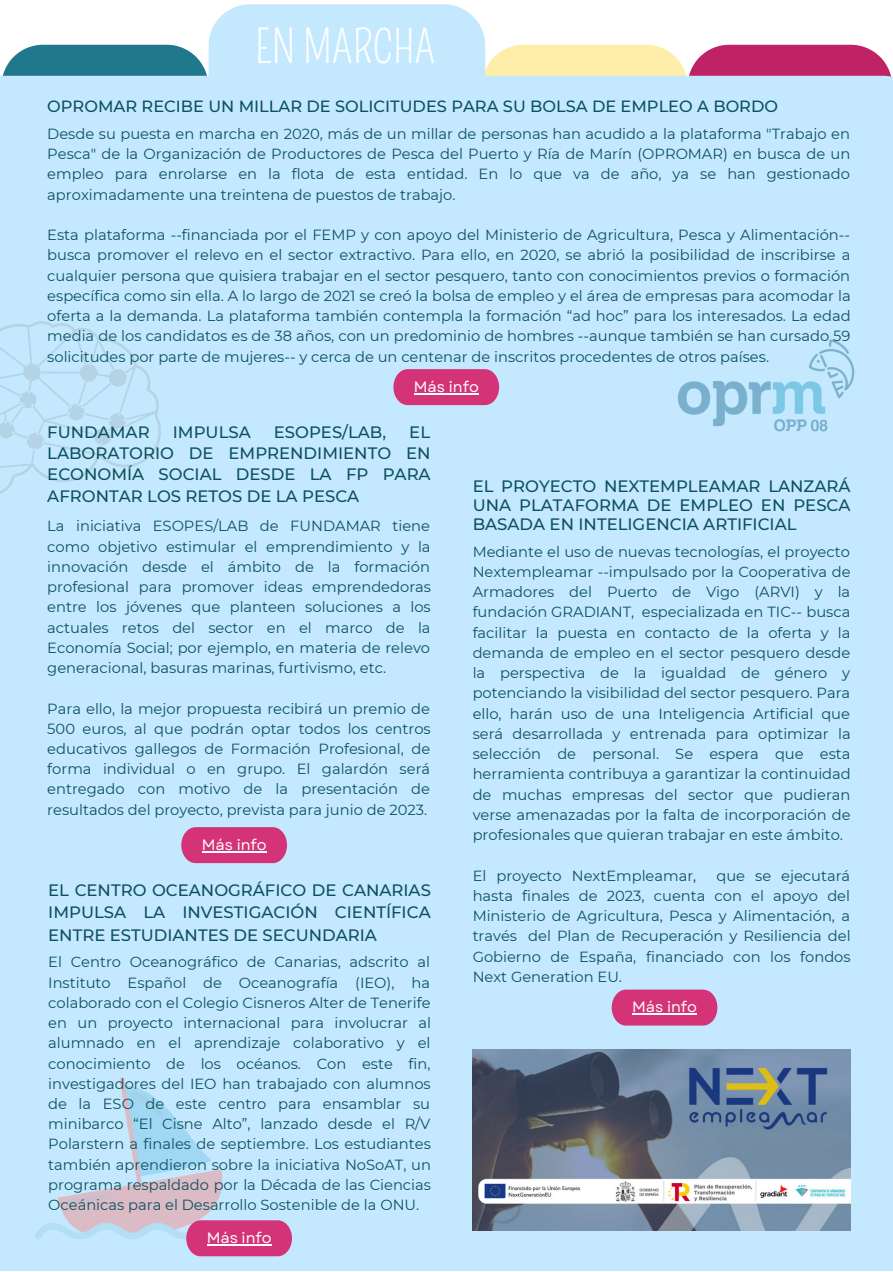
<style>
.page{position:relative;width:893px;height:1272px;background:#fff}
.page>*{position:absolute;margin:0;border:0;box-sizing:border-box;transform-origin:0 0}
.t1{font:45px "Pompiere";color:#fff}
.t2{font:500 16.5px/21.3px "Montserrat";color:#0e515b;text-align:justify}
.t3{font:500 16.2px "Montserrat";color:#0e515b}
.t4{font:15px "Garet";color:#fff}
.t5{font:14.7px/20.2px "Montserrat";color:#0e515b;text-align:justify}
</style>
<div class="page">
<div style="left:0;top:76px;width:892px;height:1194px;background:#c4e9ff"></div>
<svg style="left:1px;top:4px;width:891px;height:163px"></svg>
<svg style="left:0;top:320px;width:161px;height:174px;background:#c1e5fa"></svg>
<svg style="left:611px;top:989px;width:106px;height:36px;background:#d34483"></svg>
<svg style="left:393px;top:369px;width:106px;height:36px;background:#d34282"></svg>
<img style="left:668px;top:327px;width:224px;height:121px">
<img style="left:472px;top:1049px;width:378px;height:181px">
<svg style="left:181px;top:827px;width:106px;height:36px;background:#d34282"></svg>
<hr style="left:202px;top:851px;width:65px;height:1px;background:#fff">
<hr style="left:632px;top:1013px;width:65px;height:1px;background:#fff">
<svg style="left:34px;top:1077px;width:258px;height:179px;background:#c5d2eb"></svg>
<hr style="left:207px;top:1243px;width:64px;height:2px;background:#fff">
<hr style="left:414px;top:393px;width:65px;height:1px;background:#fff">
<h1 class="t1" style="left:255px;top:21px;width:182px">EN MARCHA</h1>
<p class="t3" style="left:47px;top:96px;width:732px">OPROMAR RECIBE UN MILLAR DE SOLICITUDES PARA SU BOLSA DE EMPLEO A BORDO</p>
<p class="t5" style="left:47px;top:123px;width:804px">Desde su puesta en marcha en 2020, más de un millar de personas han acudido a la plataforma "Trabajo en Pesca" de la Organización de Productores de Pesca del Puerto y Ría de Marín (OPROMAR) en busca de un empleo para enrolarse en la flota de esta entidad. En lo que va de año, ya se han gestionado aproximadamente una treintena de puestos de trabajo.</p>
<p class="t5" style="left:47px;top:225px;width:804px">Esta plataforma --financiada por el FEMP y con apoyo del Ministerio de Agricultura, Pesca y Alimentación-- busca promover el relevo en el sector extractivo. Para ello, en 2020, se abrió la posibilidad de inscribirse a cualquier persona que quisiera trabajar en el sector pesquero, tanto con conocimientos previos o formación específica como sin ella. A lo largo de 2021 se creó la bolsa de empleo y el área de empresas para acomodar la oferta a la demanda. La plataforma también contempla la formación “ad hoc” para los interesados. La edad media de los candidatos es de 38 años, con un predominio de hombres --aunque también se han cursado 59 solicitudes por parte de mujeres-- y cerca de un centenar de inscritos procedentes de otros países.</p>
<p class="t4" style="left:414px;top:376px;width:66px">Más info</p>
<p class="t2" style="left:47px;top:421px;width:104px">FUNDAMAR</p>
<p class="t2" style="left:173px;top:421px;width:79px">IMPULSA</p>
<p class="t2" style="left:274px;top:421px;width:114px">ESOPES/LAB,</p>
<p class="t2" style="left:47px;top:421px;width:385px;text-indent:362px">EL LABORATORIO DE EMPRENDIMIENTO EN ECONOMÍA SOCIAL DESDE LA FP PARA AFRONTAR LOS RETOS DE LA PESCA</p>
<p class="t2" style="left:472px;top:476px;width:379px;line-height:19px">EL PROYECTO NEXTEMPLEAMAR LANZARÁ<br>UNA PLATAFORMA DE EMPLEO EN PESCA</p>
<p class="t5" style="left:47px;top:516px;width:384px">La iniciativa ESOPES/LAB de FUNDAMAR tiene</p>
<p class="t2" style="left:472px;top:513px;width:325px">BASADA EN INTELIGENCIA ARTIFICIAL</p>
<p class="t5" style="left:47px;top:536px;width:385px">como objetivo estimular el emprendimiento y la innovación desde el ámbito de la formación profesional para promover ideas emprendedoras entre los jóvenes que planteen soluciones a los actuales retos del sector en el marco de la Economía Social; por ejemplo, en materia de relevo generacional, basuras marinas, furtivismo, etc.</p>
<p class="t5" style="left:47px;top:698px;width:385px">Para ello, la mejor propuesta recibirá un premio de 500 euros, al que podrán optar todos los centros educativos gallegos de Formación Profesional, de forma individual o en grupo. El galardón será entregado con motivo de la presentación de resultados del proyecto, prevista para junio de 2023.</p>
<p class="t5" style="left:472px;top:541px;width:379px">Mediante el uso de nuevas tecnologías, el proyecto Nextempleamar --impulsado por la Cooperativa de Armadores del Puerto de Vigo (ARVI) y la fundación GRADIANT, especializada en TIC-- busca facilitar la puesta en contacto de la oferta y la demanda de empleo en el sector pesquero desde la perspectiva de la igualdad de género y potenciando la visibilidad del sector pesquero. Para ello, harán uso de una Inteligencia Artificial que será desarrollada y entrenada para optimizar la selección de personal. Se espera que esta herramienta contribuya a garantizar la continuidad de muchas empresas del sector que pudieran verse amenazadas por la falta de incorporación de profesionales que quieran trabajar en este ámbito.</p>
<p class="t5" style="left:472px;top:865px;width:225px">El proyecto NextEmpleamar,</p>
<p class="t4" style="left:202px;top:833px;width:66px">Más info</p>
<p class="t5" style="left:472px;top:865px;width:379px;text-indent:244px">que se ejecutará hasta finales de 2023, cuenta con el apoyo del Ministerio de Agricultura, Pesca y Alimentación, a través del Plan de Recuperación y Resiliencia del Gobierno de España, financiado con los fondos Next Generation EU.</p>
<p class="t2" style="left:48px;top:878px;width:384px;line-height:22.5px">EL CENTRO OCEANOGRÁFICO DE CANARIAS IMPULSA LA INVESTIGACIÓN CIENTÍFICA ENTRE ESTUDIANTES DE SECUNDARIA</p>
<p class="t5" style="left:48px;top:951px;width:384px">El Centro Oceanográfico de Canarias, adscrito al Instituto Español de Oceanografía (IEO), ha colaborado con el Colegio Cisneros Alter de Tenerife en un proyecto internacional para involucrar al alumnado en el aprendizaje colaborativo y el conocimiento de los océanos. Con este fin, investigadores del IEO han trabajado con alumnos de la ESO de este centro para ensamblar su minibarco “El Cisne Alto”, lanzado desde el R/V Polarstern a finales de septiembre. Los estudiantes también aprendieron sobre la iniciativa NoSoAT, un programa respaldado por la Década de las Ciencias Oceánicas para el Desarrollo Sostenible de la ONU.</p>
<p class="t4" style="left:632px;top:996px;width:66px">Más info</p>
<p class="t4" style="left:207px;top:1226px;width:66px">Más info</p>
</div>
